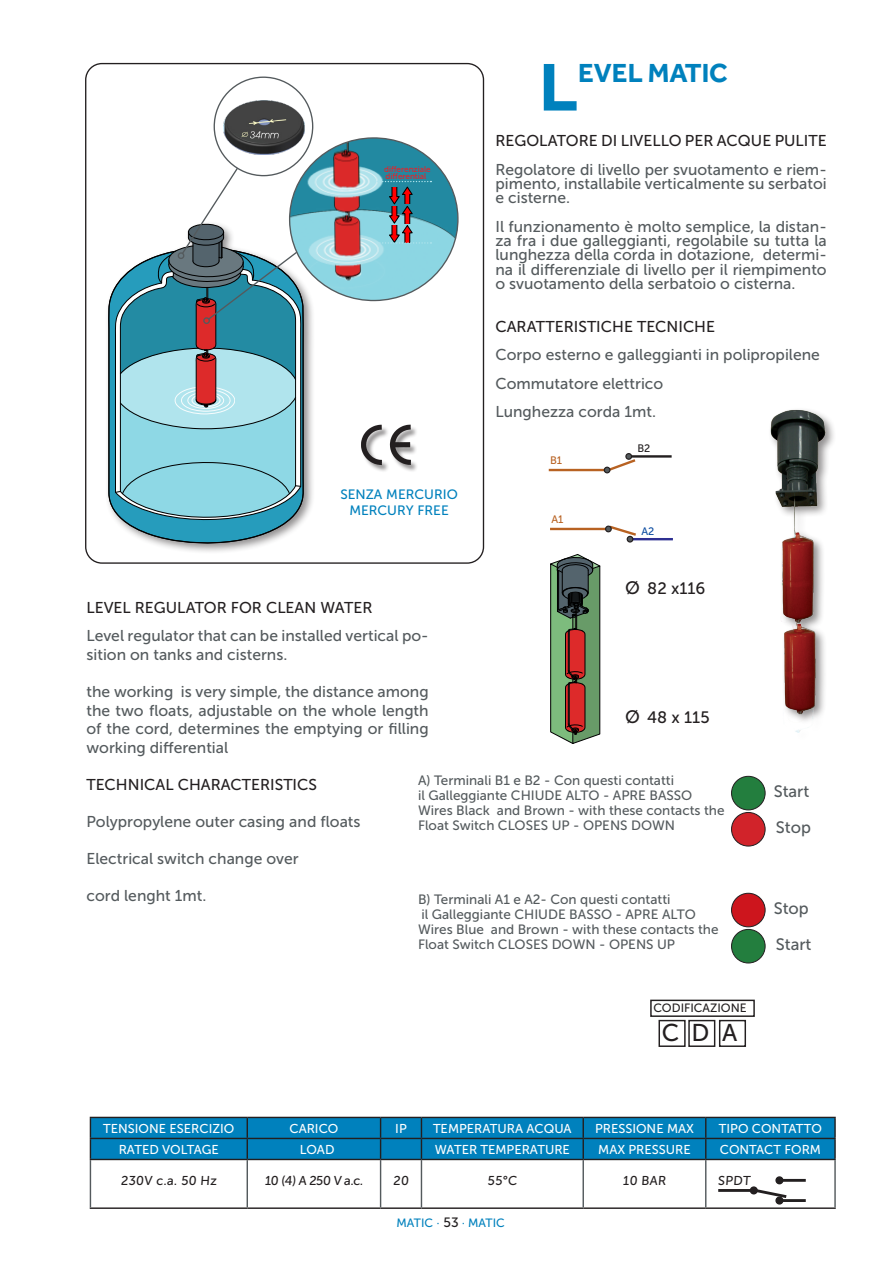
<style>
.page{position:relative;width:893px;height:1263px;background:#fff}
.page>*{position:absolute;margin:0;border:0;box-sizing:border-box;transform-origin:0 0}
.t1{font:700 69.75px "Effra";color:#0081bd}
.t2{font:700 27px "Effra";color:#0081bd}
.t3{font:24.3px "Museo Sans 500";color:#231f20}
.t4{font:16.5px "Museo Sans 500";color:#545a5d}
.t5{font:16.5px "Museo Sans 500";color:#231f20}
.t6{font:15.6px/14.2px "Museo Sans 500";color:#545a5d;text-align:justify}
.t7{font:15.6px "Museo Sans 500";color:#231f20}
.t8{font:13.5px "Museo Sans 500";color:#545a5d}
.Normale{font:13.5px "Museo Sans 500";color:#0081bd}
.t9{font:12.9px "Museo Sans 500";color:#fff}
.t10{font:12.9px "Museo Sans 500";color:#231f20}
.t11{font:12px "Museo Sans 500";color:#0081bd}
.t12{font:12px "Museo Sans 500";color:#231f20}
.t13{font:10.8px "Museo Sans 500";color:#b86222}
.t14{font:10.8px "Museo Sans 500";color:#231f20}
.t15{font:10.8px "Museo Sans 500";color:#0d4da1}
.t16{font:8.1px/7.2px "Museo Sans 500";color:#ee1d23}
.s1{font-size:18px}
.s2{font-size:13.5px;color:#231f20}
</style>
<div class="page">
<hr style="left:90px;top:1207px;width:157px;height:2px;background:#231f20">
<hr style="left:247px;top:1207px;width:134px;height:2px;background:#231f20">
<hr style="left:381px;top:1207px;width:40px;height:2px;background:#231f20">
<hr style="left:421px;top:1207px;width:162px;height:2px;background:#231f20">
<hr style="left:583px;top:1207px;width:123px;height:2px;background:#231f20">
<hr style="left:706px;top:1207px;width:130px;height:2px;background:#231f20">
<hr style="left:90px;top:1160px;width:1px;height:47px;background:#545a5d">
<hr style="left:247px;top:1160px;width:1px;height:47px;background:#545a5d">
<hr style="left:380px;top:1160px;width:1px;height:47px;background:#545a5d">
<hr style="left:421px;top:1160px;width:1px;height:47px;background:#545a5d">
<hr style="left:582px;top:1160px;width:2px;height:47px;background:#545a5d">
<hr style="left:705px;top:1160px;width:1px;height:47px;background:#545a5d">
<hr style="left:834px;top:1160px;width:2px;height:47px;background:#545a5d">
<hr style="left:90px;top:1159px;width:157px;height:1px;background:#231f20">
<hr style="left:247px;top:1159px;width:134px;height:1px;background:#231f20">
<hr style="left:381px;top:1159px;width:40px;height:1px;background:#231f20">
<hr style="left:421px;top:1159px;width:162px;height:1px;background:#231f20">
<hr style="left:583px;top:1159px;width:123px;height:1px;background:#231f20">
<hr style="left:706px;top:1117px;width:130px;height:1px;background:#231f20">
<hr style="left:834px;top:1118px;width:2px;height:20px;background:#231f20">
<hr style="left:706px;top:1138px;width:130px;height:1px;background:#231f20">
<svg style="left:90px;top:1117px;width:745px;height:42px;background:#0279b0"></svg>
<hr style="left:834px;top:1139px;width:2px;height:20px;background:#231f20">
<hr style="left:706px;top:1159px;width:130px;height:1px;background:#231f20">
<div style="left:750px;top:1186px;width:8px;height:8px;border:1px solid #231f20;border-radius:50%"></div>
<hr style="left:718px;top:1189px;width:36px;height:3px;background:#231f20">
<div style="left:776px;top:1197px;width:7px;height:7px;background:#231f20;border-radius:50%"></div>
<div style="left:775px;top:1196px;width:8px;height:8px;border:1px solid #231f20;border-radius:50%"></div>
<hr style="left:779px;top:1199px;width:27px;height:3px;background:#231f20">
<div style="left:776px;top:1177px;width:7px;height:7px;background:#231f20;border-radius:50%"></div>
<div style="left:775px;top:1176px;width:8px;height:8px;border:1px solid #231f20;border-radius:50%"></div>
<hr style="left:779px;top:1179px;width:27px;height:3px;background:#231f20">
<svg style="left:751px;top:1187px;width:39px;height:13px"></svg>
<div style="left:731px;top:776px;width:34px;height:34px;background:#237e3e;border-radius:50%"></div>
<div style="left:731px;top:776px;width:34px;height:34px;border:1px solid #231f20;border-radius:50%"></div>
<div style="left:731px;top:812px;width:34px;height:34px;background:#d1232a;border-radius:50%"></div>
<div style="left:731px;top:812px;width:34px;height:34px;border:1px solid #231f20;border-radius:50%"></div>
<div style="left:731px;top:893px;width:34px;height:34px;background:#cd151d;border-radius:50%"></div>
<div style="left:731px;top:893px;width:34px;height:34px;border:1px solid #231f20;border-radius:50%"></div>
<div style="left:731px;top:929px;width:34px;height:34px;background:#237e3e;border-radius:50%"></div>
<div style="left:731px;top:929px;width:34px;height:34px;border:1px solid #231f20;border-radius:50%"></div>
<hr style="left:549px;top:469px;width:58px;height:2px;background:#b86222">
<hr style="left:629px;top:455px;width:43px;height:3px;background:#231f20">
<div style="left:625px;top:453px;width:7px;height:7px;border:1px solid #231f20;border-radius:50%"></div>
<svg style="left:604px;top:454px;width:34px;height:19px"></svg>
<hr style="left:550px;top:528px;width:58px;height:2px;background:#b86222">
<hr style="left:630px;top:538px;width:43px;height:2px;background:#2e3092">
<div style="left:627px;top:536px;width:6px;height:7px;border:1px solid #231f20;border-radius:50%"></div>
<svg style="left:606px;top:525px;width:33px;height:17px"></svg>
<div style="left:605px;top:526px;width:7px;height:6px;border:1px solid #231f20;border-radius:50%"></div>
<div style="left:688px;top:1020px;width:27px;height:27px;border:1px solid #231f20"></div>
<div style="left:719px;top:1020px;width:27px;height:27px;border:1px solid #231f20"></div>
<div style="left:650px;top:1000px;width:105px;height:17px;border:1px solid #231f20"></div>
<div style="left:658px;top:1020px;width:28px;height:27px;border:1px solid #231f20"></div>
<svg style="left:550px;top:554px;width:50px;height:190px;background:#75765b"></svg>
<img style="left:770px;top:409px;width:64px;height:324px">
<div style="left:105px;top:220px;width:210px;height:335px;background:#231f20;opacity:.5"></div>
<svg style="left:108px;top:250px;width:196px;height:297px"></svg>
<svg style="left:115px;top:76px;width:344px;height:444px"></svg>
<div style="left:362px;top:426px;width:57px;height:47px;background:#231f20;opacity:.5"></div>
<img style="left:357px;top:421px;width:63px;height:49px">
<p class="t16" style="left:384px;top:165px;width:48px">differenziale differential</p>
<p class="Normale" style="left:340px;top:487px;width:119px">SENZA MERCURIO</p>
<p class="Normale" style="left:349px;top:503px;width:101px">MERCURY FREE</p>
<p class="t1" style="left:539px;top:45px;width:41px">L</p>
<p class="t2" style="left:578px;top:57px;width:151px">EVEL MATIC</p>
<p class="t7" style="left:495px;top:132px;width:333px">REGOLATORE DI LIVELLO PER ACQUE PULITE</p>
<p class="t6" style="left:495px;top:162px;width:333px">Regolatore di livello per svuotamento e riem&shy;pimento, installabile verticalmente su serbatoi e cisterne.</p>
<p class="t6" style="left:495px;top:219px;width:333px">Il funzionamento è molto semplice, la distan&shy;za fra i due galleggianti, regolabile su tutta la lunghezza della corda in dotazione, determi&shy;na il differenziale di livello per il riempimento o svuotamento della serbatoio o cisterna.</p>
<p class="t7" style="left:495px;top:318px;width:221px">CARATTERISTICHE TECNICHE</p>
<p class="t6" style="left:495px;top:348px;width:326px">Corpo esterno e galleggianti in polipropilene</p>
<p class="t6" style="left:495px;top:376px;width:169px">Commutatore elettrico</p>
<p class="t6" style="left:495px;top:405px;width:162px">Lunghezza corda 1mt.</p>
<p class="t13" style="left:550px;top:454px;width:14px">B1</p>
<p class="t13" style="left:551px;top:513px;width:14px">A1</p>
<p class="t14" style="left:637px;top:442px;width:15px">B2</p>
<p class="t15" style="left:641px;top:525px;width:14px">A2</p>
<p class="t5" style="left:625px;top:579px;width:82px"><span class="s1">Ø</span> 82 x116</p>
<p class="t7" style="left:86px;top:599px;width:287px">LEVEL REGULATOR FOR CLEAN WATER</p>
<p class="t6" style="left:86px;top:627px;width:344px;line-height:18.6px">Level regulator that can be installed vertical po&shy;sition on tanks and cisterns.</p>
<p class="t6" style="left:86px;top:682px;width:344px;line-height:18.6px">the working is very simple, the distance among the two floats, adjustable on the whole length of the cord, determines the emptying or filling working differential</p>
<p class="t7" style="left:86px;top:776px;width:232px">TECHNICAL CHARACTERISTICS</p>
<p class="t6" style="left:86px;top:814px;width:276px">Polypropylene outer casing and floats</p>
<p class="t6" style="left:86px;top:851px;width:214px">Electrical switch change over</p>
<p class="t6" style="left:86px;top:888px;width:121px">cord lenght 1mt.</p>
<p class="t5" style="left:625px;top:708px;width:86px"><span class="s1">Ø</span> 48 x 115</p>
<p class="t8" style="left:418px;top:773px;width:258px">A) Terminali B1 e B2 - Con questi contatti</p>
<p class="t8" style="left:418px;top:788px;width:276px">il Galleggiante CHIUDE ALTO - APRE BASSO</p>
<p class="t8" style="left:418px;top:803px;width:308px">Wires Black and Brown - with these contacts the</p>
<p class="t8" style="left:418px;top:818px;width:259px">Float Switch CLOSES UP - OPENS DOWN</p>
<p class="t8" style="left:418px;top:892px;width:254px">B) Terminali A1 e A2- Con questi contatti</p>
<p class="t8" style="left:421px;top:907px;width:276px">il Galleggiante CHIUDE BASSO - APRE ALTO</p>
<p class="t8" style="left:418px;top:922px;width:302px">Wires Blue and Brown - with these contacts the</p>
<p class="t8" style="left:418px;top:937px;width:259px">Float Switch CLOSES DOWN - OPENS UP</p>
<p class="t12" style="left:653px;top:1001px;width:95px">CODIFICAZIONE</p>
<p class="t3" style="left:662px;top:1019px;width:19px">C</p>
<p class="t3" style="left:691px;top:1019px;width:19px">D</p>
<p class="t3" style="left:722px;top:1019px;width:17px">A</p>
<p class="t4" style="left:774px;top:782px;width:37px">Start</p>
<p class="t4" style="left:776px;top:818px;width:37px">Stop</p>
<p class="t4" style="left:774px;top:899px;width:37px">Stop</p>
<p class="t4" style="left:776px;top:935px;width:37px">Start</p>
<p class="t9" style="left:103px;top:1121px;width:133px">TENSIONE ESERCIZIO</p>
<p class="t9" style="left:289px;top:1121px;width:50px">CARICO</p>
<p class="t9" style="left:395px;top:1121px;width:13px">IP</p>
<p class="t9" style="left:433px;top:1121px;width:140px">TEMPERATURA ACQUA</p>
<p class="t9" style="left:595px;top:1121px;width:100px">PRESSIONE MAX</p>
<p class="t9" style="left:719px;top:1121px;width:104px">TIPO CONTATTO</p>
<p class="t9" style="left:119px;top:1142px;width:102px">RATED VOLTAGE</p>
<p class="t9" style="left:300px;top:1142px;width:36px">LOAD</p>
<p class="t9" style="left:435px;top:1142px;width:137px">WATER TEMPERATURE</p>
<p class="t9" style="left:598px;top:1142px;width:94px">MAX PRESSURE</p>
<p class="t9" style="left:720px;top:1142px;width:103px">CONTACT FORM</p>
<p class="t10" style="left:121px;top:1174px;width:99px">230V c.a. 50 Hz</p>
<p class="t10" style="left:265px;top:1174px;width:101px">10 (4) A 250 V a.c.</p>
<p class="t10" style="left:393px;top:1174px;width:18px">20</p>
<p class="t10" style="left:488px;top:1174px;width:32px">55°C</p>
<p class="t10" style="left:623px;top:1174px;width:46px">10 BAR</p>
<p class="t10" style="left:718px;top:1174px;width:35px">SPDT</p>
<p class="t11" style="left:397px;top:1216px;width:110px">MATIC · <span class="s2">53</span> · MATIC</p>
</div>
